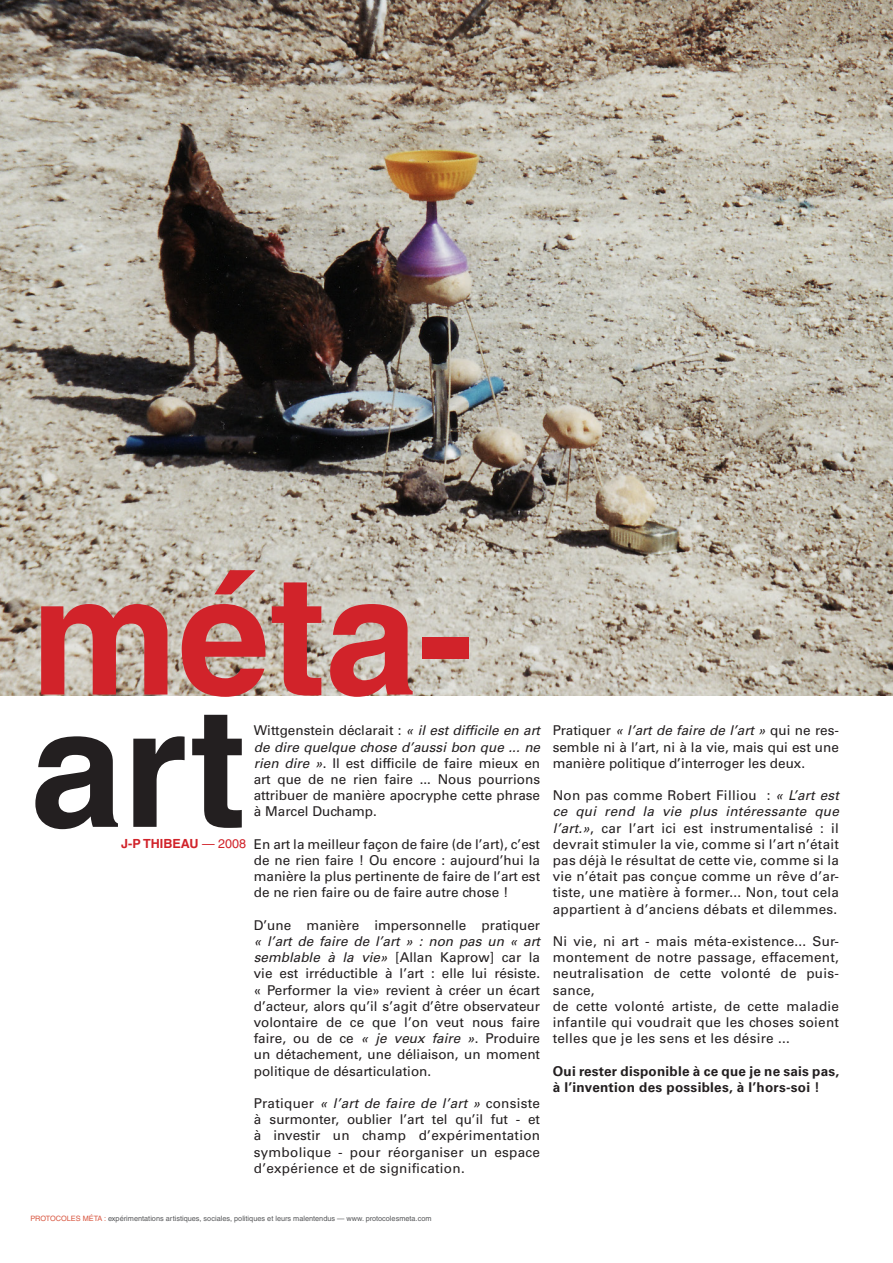
<style>
.page{position:relative;width:893px;height:1263px;background:#fff}
.page>*{position:absolute;margin:0;border:0;box-sizing:border-box;transform-origin:0 0}
.t1{font:700 165.75px/132.3px "Helvetica LT Std";color:#d1232a}
.t2{font:13.5px/16.2px "Univers LT Std";color:#231f20;text-align:justify}
.t3{font:700 13.5px/16.2px "Univers LT Std";letter-spacing:.02em;color:#231f20}
.t4{font:700 12.6px "Helvetica LT Std";color:#d1232a}
.t5{font:7.35px "Helvetica LT Std";color:#57585a}
.s1{color:#231f20}
.s2{font-weight:400}
.s3{font-style:italic}
.s4{color:#d95842}
</style>
<div class="page">
<img style="left:0;top:0;width:893px;height:696px">
<p class="t1" style="left:31px;top:567px;width:444px">méta&shy;<span class="s1">art</span></p>
<p class="t4" style="left:121px;top:836px;width:126px">J-P THIBEAU <span class="s2">— 2008</span></p>
<p class="t2" style="left:254px;top:722px;width:288px">Wittgenstein déclarait : <span class="s3">« il est difficile en art de dire quelque chose d’aussi bon que ... ne rien dire »</span>. Il est difficile de faire mieux en art que de ne rien faire ... Nous pourrions attribuer de manière apocryphe cette phrase à Marcel Duchamp.</p>
<p class="t2" style="left:254px;top:836px;width:288px">En art la meilleur façon de faire (de l’art), c’est de ne rien faire ! Ou encore : aujourd’hui la manière la plus pertinente de faire de l’art est de ne rien faire ou de faire autre chose !</p>
<p class="t2" style="left:254px;top:917px;width:288px">D’une manière impersonnelle pratiquer <span class="s3">« l’art de faire de l’art » : non pas un « art semblable à la vie»</span> [Allan Kaprow] car la vie est irréductible à l’art : elle lui résiste. « Performer la vie» revient à créer un écart d’acteur, alors qu’il s’agit d’être observateur volontaire de ce que l’on veut nous faire faire, ou de ce <span class="s3">« je veux faire »</span>. Produire un détachement, une déliaison, un moment politique de désarticulation.</p>
<p class="t2" style="left:254px;top:1095px;width:288px">Pratiquer <span class="s3">« l’art de faire de l’art »</span> consiste à surmonter, oublier l’art tel qu’il fut - et à investir un champ d’expérimentation symbolique - pour réorganiser un espace d’expérience et de signification.</p>
<p class="t2" style="left:553px;top:722px;width:288px">Pratiquer <span class="s3">« l’art de faire de l’art »</span> qui ne res&shy;semble ni à l’art, ni à la vie, mais qui est une manière politique d’interroger les deux.</p>
<p class="t2" style="left:553px;top:787px;width:288px">Non pas comme Robert Filliou : <span class="s3">« L’art est ce qui rend la vie plus intéressante que l’art.»</span>, car l’art ici est instrumentalisé : il devrait stimuler la vie, comme si l’art n’était pas déjà le résultat de cette vie, comme si la vie n’était pas conçue comme un rêve d’ar&shy;tiste, une matière à former... Non, tout cela appartient à d’anciens débats et dilemmes.</p>
<p class="t2" style="left:553px;top:933px;width:288px">Ni vie, ni art - mais méta-existence... Sur&shy;montement de notre passage, effacement, neutralisation de cette volonté de puis&shy;sance,</p>
<p class="t2" style="left:553px;top:998px;width:288px">de cette volonté artiste, de cette maladie infantile qui voudrait que les choses soient telles que je les sens et les désire ...</p>
<p class="t3" style="left:553px;top:1063px;width:288px">Oui rester disponible à ce que je ne sais pas, à l’invention des possibles, à l’hors-soi !</p>
<p class="t5" style="left:30px;top:1214px;width:403px"><span class="s4">PROTOCOLES MÉTA :</span> expérimentations artistiques, sociales, politiques et leurs malentendus — www. protocolesmeta.com</p>
</div>
